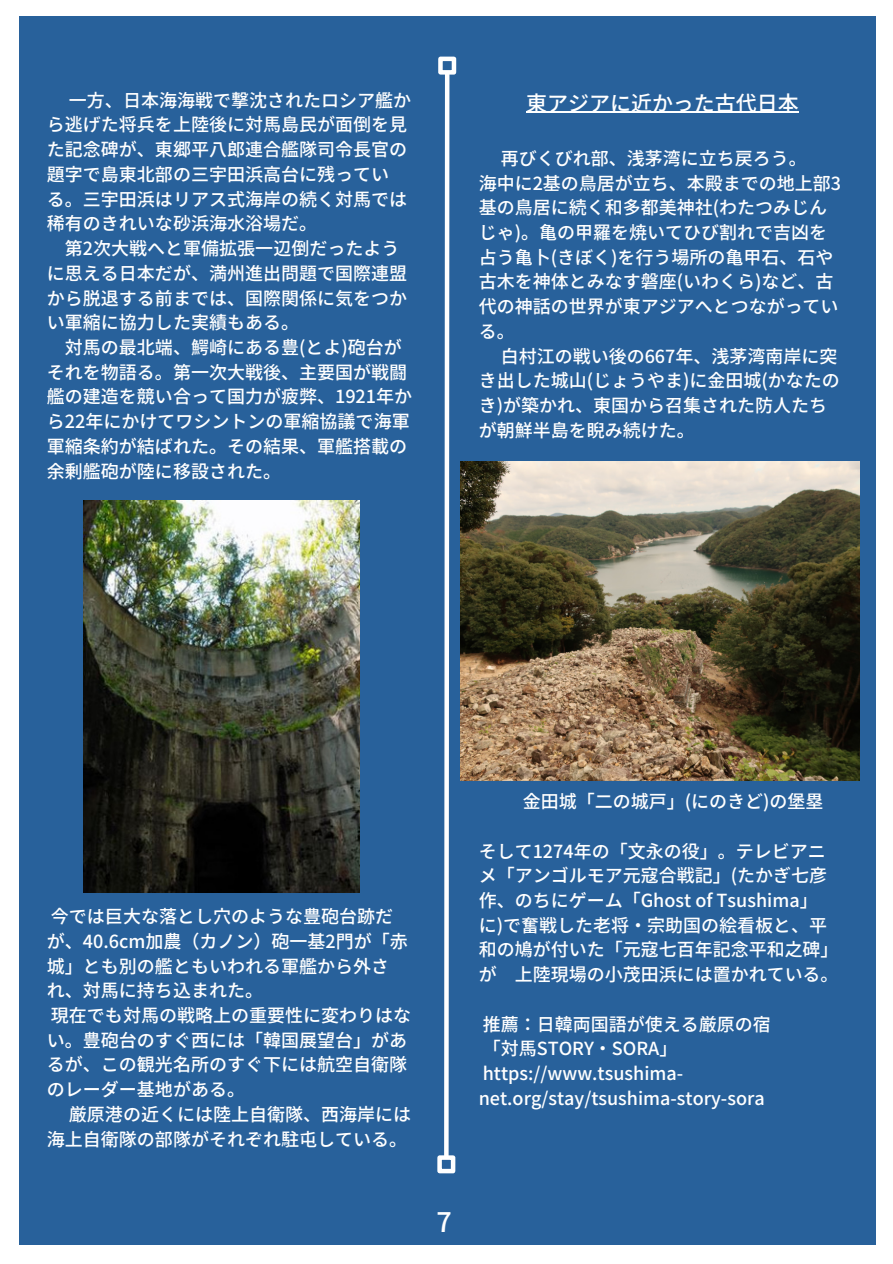
<style>
.page{position:relative;width:893px;height:1264px;background:#fff}
.page>*{position:absolute;margin:0;border:0;box-sizing:border-box;transform-origin:0 0}
.t1{font:500 27px "Noto Sans JP";color:#fff}
.t2{font:500 21px "Noto Sans JP";color:#fff}
.t3{font:500 18px/24.8px "Noto Sans JP";color:#fff}
</style>
<div class="page">
<div style="left:19px;top:16px;width:856px;height:1228px;background:#28619b"></div>
<svg style="left:444px;top:75px;width:6px;height:1080px;background:#c9d7e5"></svg>
<div style="left:438px;top:57px;width:18px;height:18px;border:4px solid #fff"></div>
<div style="left:437px;top:1155px;width:18px;height:18px;border:4px solid #fff"></div>
<hr style="left:526px;top:112px;width:272px;height:1px;background:#fff">
<img style="left:460px;top:461px;width:399px;height:319px">
<img style="left:84px;top:500px;width:275px;height:392px">
<p class="t3" style="left:47px;top:87px;width:366px;text-indent:22px">一方、日本海海戦で撃沈されたロシア艦から逃げた将兵を上陸後に対馬島民が面倒を見た記念碑が、東郷平八郎連合艦隊司令長官の題字で島東北部の三宇田浜高台に残っている。三宇田浜はリアス式海岸の続く対馬では稀有のきれいな砂浜海水浴場だ。</p>
<p class="t3" style="left:47px;top:235px;width:362px;text-indent:18px">第2次大戦へと軍備拡張一辺倒だったように思える日本だが、満州進出問題で国際連盟から脱退する前までは、国際関係に気をつかい軍縮に協力した実績もある。</p>
<p class="t3" style="left:47px;top:334px;width:367px;text-indent:18px">対馬の最北端、鰐崎にある豊(とよ)砲台がそれを物語る。第一次大戦後、主要国が戦闘艦の建造を競い合って国力が疲弊、1921年から22年にかけてワシントンの軍縮協議で海軍軍縮条約が結ばれた。その結果、軍艦搭載の余剰艦砲が陸に移設された。</p>
<p class="t2" style="left:526px;top:86px;width:274px">東アジアに近かった古代日本</p>
<p class="t3" style="left:478px;top:145px;width:364px;text-indent:22px">再びくびれ部、浅茅湾に立ち戻ろう。<br>海中に2基の鳥居が立ち、本殿までの地上部3基の鳥居に続く和多都美神社(わたつみじんじゃ)。亀の甲羅を焼いてひび割れで吉凶を占う亀卜(きぼく)を行う場所の亀甲石、石や古木を神体とみなす磐座(いわくら)など、古代の神話の世界が東アジアへとつながっている。</p>
<p class="t3" style="left:478px;top:343px;width:362px;text-indent:22px">白村江の戦い後の667年、浅茅湾南岸に突き出した城山(じょうやま)に金田城(かなたのき)が築かれ、東国から召集された防人たちが朝鮮半島を睨み続けた。</p>
<p class="t3" style="left:47px;top:903px;width:366px">今では巨大な落とし穴のような豊砲台跡だが、40.6cm加農（カノン）砲一基2門が「赤城」とも別の艦ともいわれる軍艦から外され、対馬に持ち込まれた。<br>現在でも対馬の戦略上の重要性に変わりはない。豊砲台のすぐ西には「韓国展望台」があるが、この観光名所のすぐ下には航空自衛隊のレーダー基地がある。</p>
<p class="t3" style="left:47px;top:1100px;width:366px;text-align:right">厳原港の近くには陸上自衛隊、西海岸には海上自衛隊の部隊がそれぞれ駐屯している。</p>
<h1 class="t1" style="left:436px;top:1200px;width:17px">7</h1>
<p class="t3" style="left:522px;top:788px;width:302px">金田城「二の城戸」(にのきど)の堡塁</p>
<p class="t3" style="left:478px;top:837px;width:361px">そして1274年の「文永の役」。テレビアニメ「アンゴルモア元寇合戦記」(たかぎ七彦作、のちにゲーム「Ghost of Tsushima」に)で奮戦した老将・宗助国の絵看板と、平和の鳩が付いた「元寇七百年記念平和之碑」が 上陸現場の小茂田浜には置かれている。</p>
<p class="t3" style="left:478px;top:1010px;width:293px">推薦：日韓両国語が使える厳原の宿「対馬STORY・SORA」https://www.tsushima&shy;net.org/stay/tsushima-story-sora</p>
</div>
